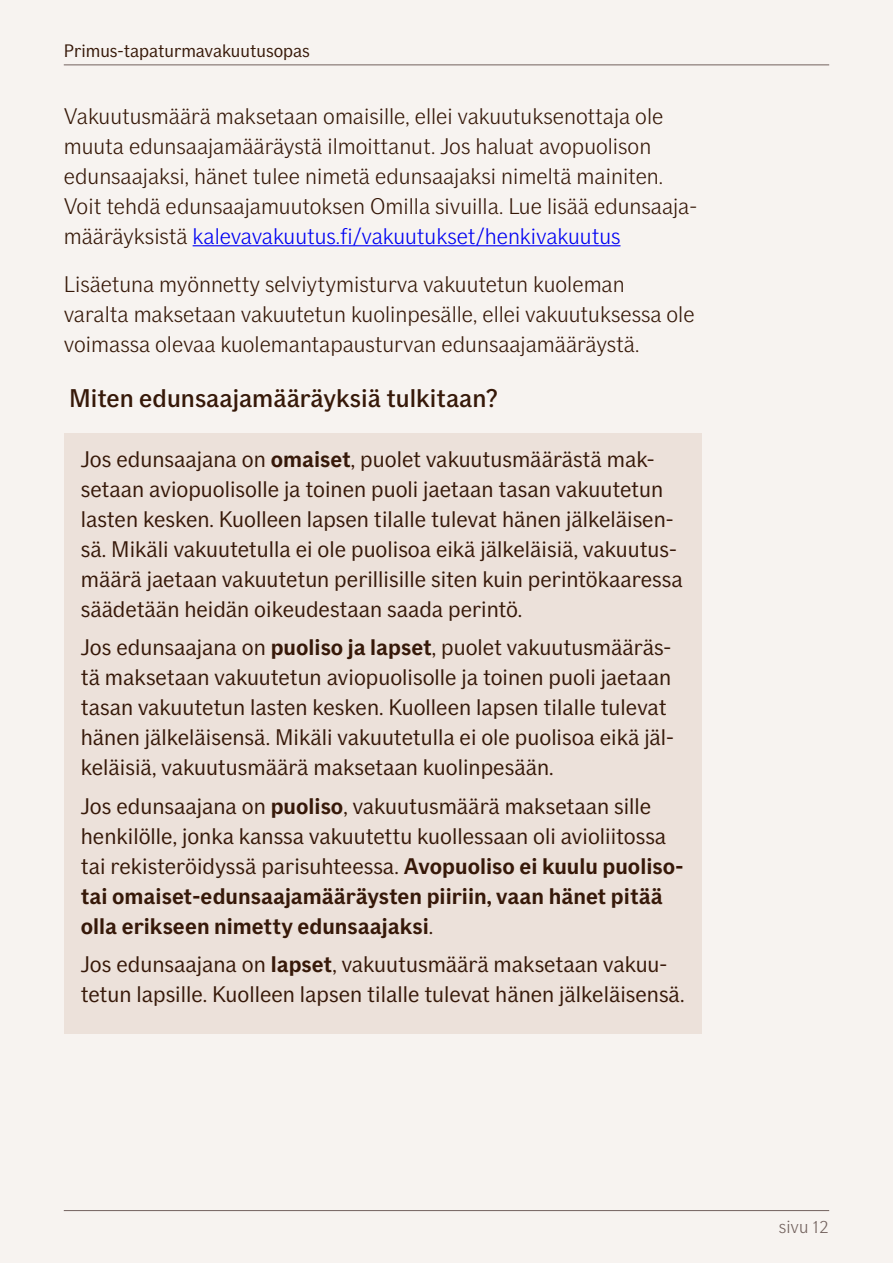
<style>
.page{position:relative;width:893px;height:1263px;background:#f7f3f0}
.page>*{position:absolute;margin:0;border:0;box-sizing:border-box;transform-origin:0 0}
.t1{font:500 25.5px "If Sans";color:#361808}
.t2{font:22.5px/30px "If Sans";color:#361808}
.t3{font:300 22.5px/30px "If Sans";color:#361808}
.t4{font:18px "If Sans";color:#361808}
.t5{font:300 18px "If Sans";color:#73625e}
.s1{color:#0000f3}
.s2{font-weight:700}
</style>
<div class="page">
<hr style="left:64px;top:64px;width:765px;height:1px;background:#73625e">
<hr style="left:64px;top:1210px;width:765px;height:1px;background:#73625e">
<hr style="left:193px;top:245px;width:427px;height:1px;background:#0000f3">
<div style="left:64px;top:433px;width:638px;height:600px;background:#ece1da"></div>
<p class="t4" style="left:64px;top:40px;width:248px">Primus-tapaturmavakuutusopas</p>
<p class="t3" style="left:64px;top:101px;width:635px">Vakuutusmäärä maksetaan omaisille, ellei vakuutuksenottaja ole muuta edunsaajamääräystä ilmoittanut. Jos haluat avopuolison edunsaajaksi, hänet tulee nimetä edunsaajaksi nimeltä mainiten.<br>Voit tehdä edunsaajamuutoksen Omilla sivuilla. Lue lisää edunsaaja&shy;määräyksistä <span class="s1">kalevavakuutus.fi/vakuutukset/henkivakuutus</span></p>
<p class="t3" style="left:64px;top:269px;width:632px">Lisäetuna myönnetty selviytymisturva vakuutetun kuoleman varalta maksetaan vakuutetun kuolinpesälle, ellei vakuutuksessa ole voimassa olevaa kuolemantapausturvan edunsaajamääräystä.</p>
<p class="t1" style="left:69px;top:383px;width:430px">Miten edunsaajamääräyksiä tulkitaan?</p>
<p class="t2" style="left:81px;top:444px;width:603px">Jos edunsaajana on <span class="s2">omaiset</span>, puolet vakuutusmäärästä mak&shy;setaan aviopuolisolle ja toinen puoli jaetaan tasan vakuutetun lasten kesken. Kuolleen lapsen tilalle tulevat hänen jälkeläisen&shy;sä. Mikäli vakuutetulla ei ole puolisoa eikä jälkeläisiä, vakuutus&shy;määrä jaetaan vakuutetun perillisille siten kuin perintökaaressa säädetään heidän oikeudestaan saada perintö.</p>
<p class="t2" style="left:81px;top:632px;width:595px">Jos edunsaajana on <span class="s2">puoliso ja lapset</span>, puolet vakuutusmääräs&shy;tä maksetaan vakuutetun aviopuolisolle ja toinen puoli jaetaan tasan vakuutetun lasten kesken. Kuolleen lapsen tilalle tulevat hänen jälkeläisensä. Mikäli vakuutetulla ei ole puolisoa eikä jäl&shy;keläisiä, vakuutusmäärä maksetaan kuolinpesään.</p>
<p class="t2" style="left:81px;top:791px;width:604px">Jos edunsaajana on <span class="s2">puoliso</span>, vakuutusmäärä maksetaan sille henkilölle, jonka kanssa vakuutettu kuollessaan oli avioliitossa tai rekisteröidyssä parisuhteessa. <span class="s2">Avopuoliso ei kuulu puoliso&shy;tai omaiset-edunsaajamääräysten piiriin, vaan hänet pitää olla erikseen nimetty edunsaajaksi</span>.</p>
<p class="t2" style="left:81px;top:949px;width:605px">Jos edunsaajana on <span class="s2">lapset</span>, vakuutusmäärä maksetaan vakuu&shy;tetun lapsille. Kuolleen lapsen tilalle tulevat hänen jälkeläisensä.</p>
<p class="t5" style="left:779px;top:1217px;width:51px">sivu 12</p>
</div>
